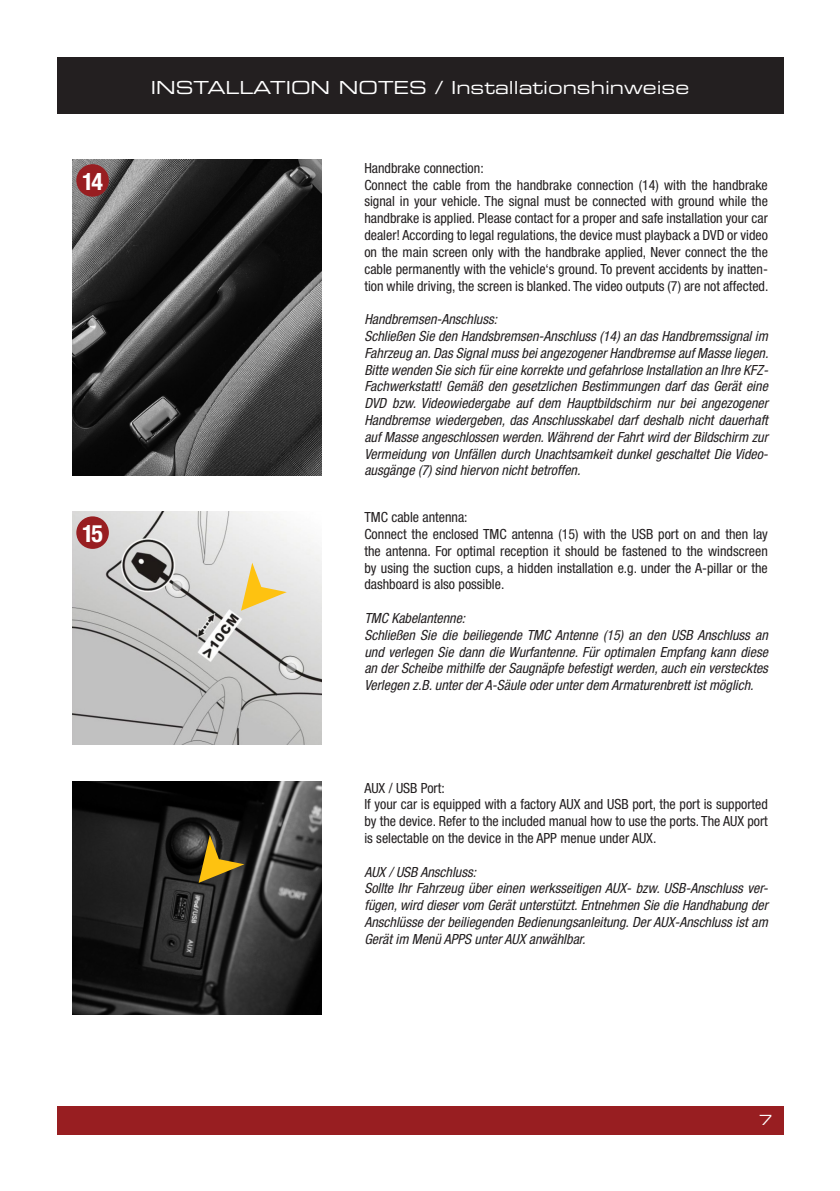
<style>
.page{position:relative;width:840px;height:1191px;background:#fff}
.page>*{position:absolute;margin:0;border:0;box-sizing:border-box;transform-origin:0 0}
.t1{font:700 condensed 24px "Helvetica Neue";color:#fff}
.t2{font:18px "Eurostile Extended Two";color:#fff}
.t3{font:italic condensed 14px/16.8px "Helvetica Neue";color:#231f20}
.t4{font:condensed 14px/16.8px "Helvetica Neue";color:#231f20}
.t5{font:14px "Eurostile Extended Two";color:#fff}
</style>
<div class="page">
<div style="left:57px;top:1106px;width:725px;height:28px;background:#981e21"></div>
<div style="left:57px;top:57px;width:725px;height:56px;background:#231f20"></div>
<img style="left:72px;top:159px;width:250px;height:316px">
<div style="left:76px;top:164px;width:33px;height:33px;background:#981e21;border-radius:50%"></div>
<img style="left:72px;top:511px;width:250px;height:233px">
<svg style="left:241px;top:562px;width:45px;height:48px;background:#ecd89e"></svg>
<div style="left:76px;top:516px;width:33px;height:33px;background:#981e21;border-radius:50%"></div>
<img style="left:72px;top:782px;width:250px;height:232px">
<svg style="left:198px;top:835px;width:46px;height:48px;background:#705d24"></svg>
<h1 class="t1" style="left:82px;top:166px;width:22px">14</h1>
<h1 class="t1" style="left:82px;top:519px;width:22px">15</h1>
<p class="t2" style="left:151px;top:75px;width:539px">INSTALLATION NOTES / Installationshinweise</p>
<p class="t4" style="left:364px;top:159px;width:405px">Handbrake connection:<br>Connect the cable from the handbrake connection (14) with the handbrake signal in your vehicle. The signal must be connected with ground while the handbrake is applied. Please contact for a proper and safe installation your car dealer! According to legal regulations, the device must playback a DVD or video on the main screen only with the handbrake applied, Never connect the the cable permanently with the vehicle‘s ground. To prevent accidents by inatten&shy;tion while driving, the screen is blanked. The video outputs (7) are not affected.</p>
<p class="t3" style="left:364px;top:311px;width:405px">Handbremsen-Anschluss:<br>Schließen Sie den Handsbremsen-Anschluss (14) an das Handbremssignal im Fahrzeug an. Das Signal muss bei angezogener Handbremse auf Masse liegen.<br>Bitte wenden Sie sich für eine korrekte und gefahrlose Installation an Ihre KFZ-Fachwerkstatt! Gemäß den gesetzlichen Bestimmungen darf das Gerät eine DVD bzw. Videowiedergabe auf dem Hauptbildschirm nur bei angezogener Handbremse wiedergeben, das Anschlusskabel darf deshalb nicht dauerhaft auf Masse angeschlossen werden. Während der Fahrt wird der Bildschirm zur Vermeidung von Unfällen durch Unachtsamkeit dunkel geschaltet Die Video&shy;ausgänge (7) sind hiervon nicht betroffen.</p>
<p class="t4" style="left:364px;top:509px;width:405px">TMC cable antenna:<br>Connect the enclosed TMC antenna (15) with the USB port on and then lay the antenna. For optimal reception it should be fastened to the windscreen by using the suction cups, a hidden installation e.g. under the A-pillar or the dashboard is also possible.</p>
<p class="t3" style="left:364px;top:609px;width:405px">TMC Kabelantenne:<br>Schließen Sie die beiliegende TMC Antenne (15) an den USB Anschluss an und verlegen Sie dann die Wurfantenne. Für optimalen Empfang kann diese an der Scheibe mithilfe der Saugnäpfe befestigt werden, auch ein verstecktes Verlegen z.B. unter der A-Säule oder unter dem Armaturenbrett ist möglich.</p>
<p class="t4" style="left:364px;top:779px;width:405px">AUX / USB Port:<br>If your car is equipped with a factory AUX and USB port, the port is supported by the device. Refer to the included manual how to use the ports. The AUX port is selectable on the device in the APP menue under AUX.</p>
<p class="t3" style="left:364px;top:863px;width:405px">AUX / USB Anschluss:<br>Sollte Ihr Fahrzeug über einen werksseitigen AUX- bzw. USB-Anschluss ver&shy;fügen, wird dieser vom Gerät unterstützt. Entnehmen Sie die Handhabung der Anschlüsse der beiliegenden Bedienungsanleitung. Der AUX-Anschluss ist am Gerät im Menü APPS unter AUX anwählbar.</p>
<p class="t5" style="left:758px;top:1110px;width:15px">7</p>
</div>
